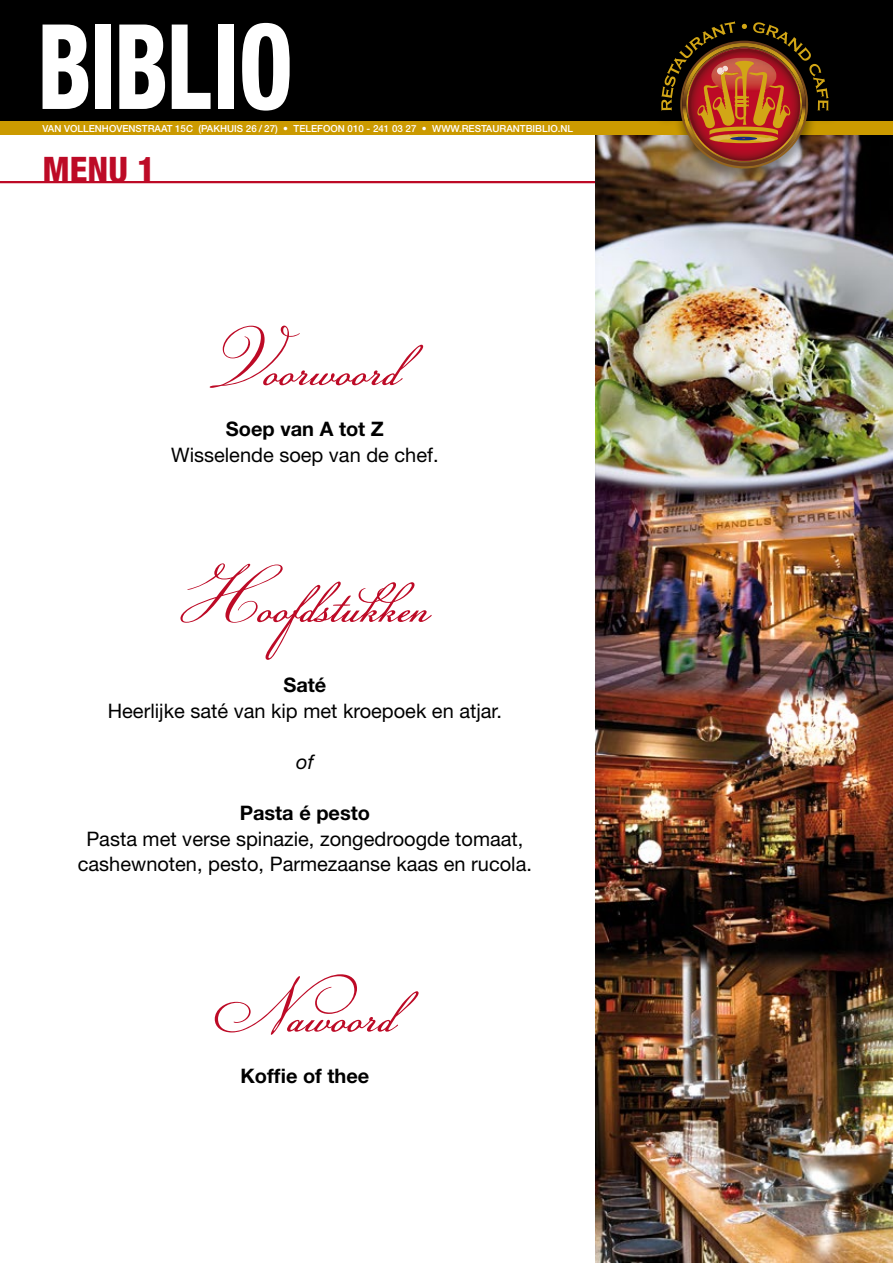
<style>
.page{position:relative;width:893px;height:1263px;background:#fff}
.page>*{position:absolute;margin:0;border:0;box-sizing:border-box;transform-origin:0 0}
.t1{font:800 condensed 118.2px "Helvetica Neue";letter-spacing:-.02em;color:#fff;scale:.8 1}
.t2{font:79.95px "Champignon";color:#bd0a26}
.t3{font:800 condensed 35.25px "Helvetica Neue";color:#bd0a26}
.t4{font:19.95px/25.7px "Helvetica Neue";color:#000;text-align:center}
.t5{font:700 19.95px "Helvetica Neue";color:#000}
.t6{font:italic 19.95px "Helvetica Neue";color:#000}
.t7{font:500 9.75px "Helvetica Neue";color:#fff}
</style>
<div class="page">
<hr style="left:0;top:181px;width:619px;height:2px;background:#bd0a26">
<img style="left:595px;top:135px;width:298px;height:1128px">
<div style="left:0;top:0;width:893px;height:123px;background:#000"></div>
<div style="left:0;top:121px;width:893px;height:14px;background:#cb9a00"></div>
<div style="left:654px;top:22px;width:185px;height:164px;background:#000;opacity:.4"></div>
<svg style="left:661px;top:21px;width:168px;height:147px"></svg>
<h1 class="t1" style="left:38px;top:-6px;width:321px">BIBLIO</h1>
<p class="t7" style="left:43px;top:123px;width:532px">VAN VOLLENHOVENSTRAAT 15C (PAKHUIS 26 / 27) • TELEFOON 010 - 241 03 27 • WWW.RESTAURANTBIBLIO.NL</p>
<h3 class="t3" style="left:43px;top:147px;width:114px">MENU 1</h3>
<h2 class="t2" style="left:208px;top:310px;width:195px">Voorwoord</h2>
<p class="t5" style="left:226px;top:417px;width:159px">Soep van A tot Z</p>
<p class="t4" style="left:171px;top:441px;width:269px">Wisselende soep van de chef.</p>
<h2 class="t2" style="left:179px;top:547px;width:253px">Hoofdstukken</h2>
<p class="t5" style="left:283px;top:673px;width:44px">Saté</p>
<p class="t4" style="left:108px;top:697px;width:396px">Heerlijke saté van kip met kroepoek en atjar.</p>
<p class="t6" style="left:296px;top:750px;width:19px">of</p>
<p class="t5" style="left:240px;top:801px;width:132px">Pasta é pesto</p>
<p class="t4" style="left:78px;top:825px;width:456px">Pasta met verse spinazie, zongedroogde tomaat, cashewnoten, pesto, Parmezaanse kaas en rucola.</p>
<h2 class="t2" style="left:213px;top:957px;width:186px">Nawoord</h2>
<p class="t5" style="left:240px;top:1063px;width:130px">Koffie of thee</p>
</div>
